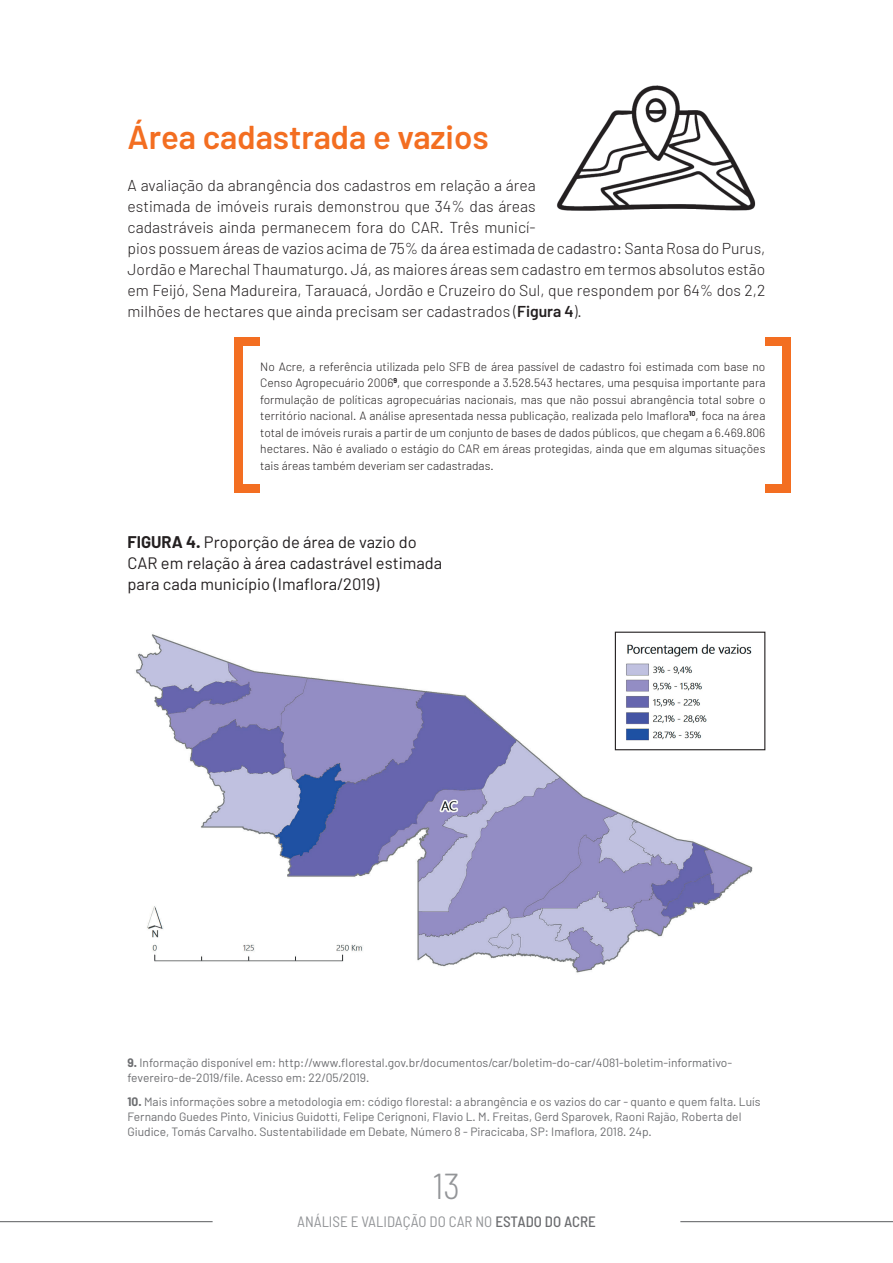
<style>
.page{position:relative;width:893px;height:1263px;background:#fff}
.page>*{position:absolute;margin:0;border:0;box-sizing:border-box;transform-origin:0 0}
.t1{font:300 semi-condensed 36px "Barlow";color:#939598}
.t2{font:600 33px "Barlow";color:#f36e21}
.t3{font:16.5px/21px "Barlow";color:#231f20}
.t4{font:300 15.75px/21px "Barlow";color:#231f20}
.t5{font:semi-condensed 15px "Barlow";color:#939598}
.t6{font:300 12px/16.5px "Barlow";color:#231f20;text-align:justify}
.t7{font:12px/15px "Barlow";color:#6c6d70}
.s1{font-weight:600}
.s2{font-weight:700}
.s3{font-weight:500;color:#6c6d70}
</style>
<div class="page">
<hr style="left:0;top:1221px;width:213px;height:1px;background:#6c6d70">
<hr style="left:680px;top:1221px;width:213px;height:1px;background:#6c6d70">
<img style="left:136px;top:631px;width:629px;height:342px">
<img style="left:557px;top:85px;width:199px;height:126px">
<div style="left:235px;top:338px;width:8px;height:147px;background:#f36e21"></div>
<div style="left:235px;top:338px;width:25px;height:8px;background:#f36e21"></div>
<div style="left:235px;top:485px;width:25px;height:8px;background:#f36e21"></div>
<div style="left:782px;top:338px;width:9px;height:147px;background:#f36e21"></div>
<div style="left:765px;top:338px;width:26px;height:8px;background:#f36e21"></div>
<div style="left:765px;top:485px;width:26px;height:8px;background:#f36e21"></div>
<img style="left:617px;top:634px;width:146px;height:114px">
<div style="left:615px;top:632px;width:150px;height:118px;border:1px solid #231f20"></div>
<h2 class="t2" style="left:128px;top:116px;width:363px">Área cadastrada e vazios</h2>
<p class="t4" style="left:128px;top:174px;width:639px">A avaliação da abrangência dos cadastros em relação a área<br>estimada de imóveis rurais demonstrou que 34% das áreas<br>cadastráveis ainda permanecem fora do CAR. Três municí-<br>pios possuem áreas de vazios acima de 75% da área estimada de cadastro: Santa Rosa do Purus, Jordão e Marechal Thaumaturgo. Já, as maiores áreas sem cadastro em termos absolutos estão em Feijó, Sena Madureira, Tarauacá, Jordão e Cruzeiro do Sul, que respondem por 64% dos 2,2 milhões de hectares que ainda precisam ser cadastrados (<span class="s1">Figura 4</span>).</p>
<p class="t6" style="left:260px;top:358px;width:507px">No Acre, a referência utilizada pelo SFB de área passível de cadastro foi estimada com base no Censo Agropecuário 2006<sup>9</sup>, que corresponde a 3.528.543 hectares, uma pesquisa importante para formulação de políticas agropecuárias nacionais, mas que não possui abrangência total sobre o território nacional. A análise apresentada nessa publicação, realizada pelo Imaflora<sup>10</sup>, foca na área total de imóveis rurais a partir de um conjunto de bases de dados públicos, que chegam a 6.469.806 hectares. Não é avaliado o estágio do CAR em áreas protegidas, ainda que em algumas situações tais áreas também deveriam ser cadastradas.</p>
<h3 class="t3" style="left:128px;top:531px;width:316px"><span class="s2">FIGURA 4.</span> Proporção de área de vazio do<br>CAR em relação à área cadastrável estimada para cada município (Imaflora/2019)</h3>
<p class="t7" style="left:128px;top:1055px;width:606px"><span class="s2">9.</span> Informação disponível em: http://www.florestal.gov.br/documentos/car/boletim-do-car/4081-boletim-informativo&shy;fevereiro-de-2019/file. Acesso em: 22/05/2019.</p>
<p class="t7" style="left:128px;top:1093px;width:635px"><span class="s2">10.</span> Mais informações sobre a metodologia em: código florestal: a abrangência e os vazios do car - quanto e quem falta. Luís<br>Fernando Guedes Pinto, Vinicius Guidotti, Felipe Cerignoni, Flavio L. M. Freitas, Gerd Sparovek, Raoni Rajão, Roberta del<br>Giudice, Tomás Carvalho. Sustentabilidade em Debate, Número 8 - Piracicaba, SP: Imaflora, 2018. 24p.</p>
<h1 class="t1" style="left:433px;top:1164px;width:29px">13</h1>
<p class="t5" style="left:297px;top:1212px;width:300px">ANÁLISE E VALIDAÇÃO DO CAR NO <span class="s3">ESTADO DO ACRE</span></p>
</div>
